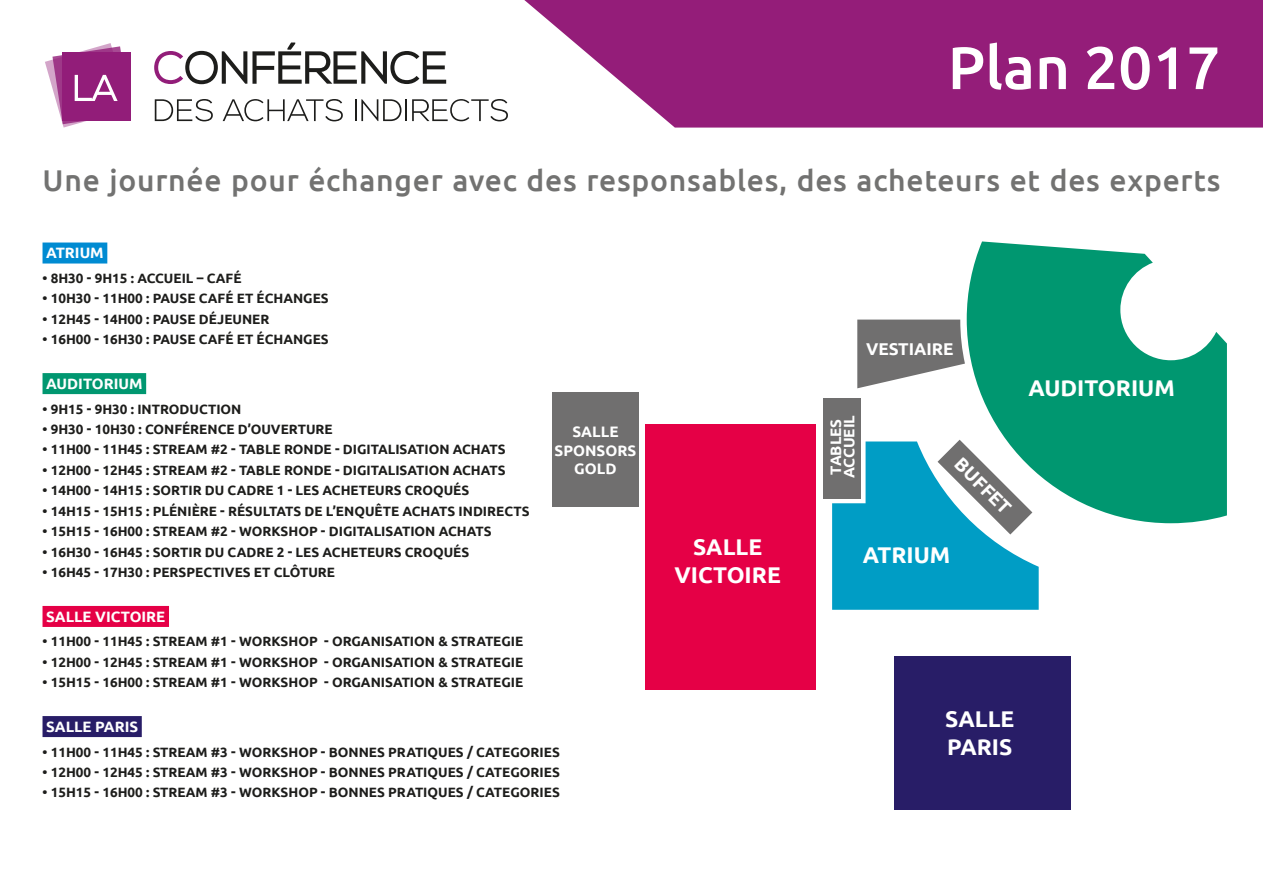
<style>
.page{position:relative;width:1263px;height:893px;background:#fff}
.page>*{position:absolute;margin:0;border:0;box-sizing:border-box;transform-origin:0 0}
.t1{font:500 60px "Ubuntu";color:#fff}
.t2{font:500 30px "Ubuntu";letter-spacing:.025em;color:#727271}
.t3{font:700 22.8px/27.3px "Ubuntu";color:#fff}
.t4{font:700 18.9px "Ubuntu";color:#fff}
.t5{font:700 17.1px "Ubuntu";color:#fff}
.t6{font:700 15.15px/18.1px "Ubuntu";color:#fff}
.t7{font:700 15px "Ubuntu";color:#fff}
.t8{font:700 13.5px "Ubuntu";color:#1d1d1b}
</style>
<div class="page">
<svg style="left:524px;top:0;width:739px;height:128px;background:#9f3487"></svg>
<svg style="left:45px;top:43px;width:85px;height:85px"></svg>
<svg style="left:154px;top:43px;width:292px;height:41px"></svg>
<svg style="left:155px;top:99px;width:58px;height:22px"></svg>
<svg style="left:223px;top:99px;width:120px;height:22px"></svg>
<hr style="left:355px;top:99px;width:2px;height:22px;background:#1d1d1b">
<svg style="left:361px;top:99px;width:147px;height:22px"></svg>
<div style="left:645px;top:424px;width:171px;height:265px;background:#e50046"></div>
<div style="left:894px;top:656px;width:177px;height:153px;background:#281d67"></div>
<div style="left:552px;top:392px;width:87px;height:115px;background:#706f6f"></div>
<svg style="left:857px;top:320px;width:108px;height:68px"></svg>
<div style="left:824px;top:398px;width:37px;height:101px;background:#706f6f"></div>
<svg style="left:832px;top:440px;width:207px;height:170px"></svg>
<svg style="left:967px;top:241px;width:260px;height:282px;fill:#009770"></svg>
<div style="left:43px;top:243px;width:64px;height:21px;background:#008bd2"></div>
<div style="left:43px;top:373px;width:103px;height:21px;background:#009770"></div>
<div style="left:43px;top:606px;width:126px;height:21px;background:#e50046"></div>
<div style="left:43px;top:716px;width:99px;height:21px;background:#281d67"></div>
<h1 class="t1" style="left:948px;top:30px;width:274px">Plan 2017</h1>
<h2 class="t2" style="left:43px;top:162px;width:1179px">Une journée pour échanger avec des responsables, des acheteurs et des experts</h2>
<p class="t7" style="left:46px;top:244px;width:59px">ATRIUM</p>
<p class="t8" style="left:43px;top:270px;width:201px">• 8H30 - 9H15 : ACCUEIL – CAFÉ</p>
<p class="t8" style="left:43px;top:290px;width:288px">• 10H30 - 11H00 : PAUSE CAFÉ ET ÉCHANGES</p>
<p class="t8" style="left:43px;top:311px;width:228px">• 12H45 - 14H00 : PAUSE DÉJEUNER</p>
<p class="t8" style="left:43px;top:331px;width:288px">• 16H00 - 16H30 : PAUSE CAFÉ ET ÉCHANGES</p>
<p class="t7" style="left:46px;top:374px;width:98px">AUDITORIUM</p>
<p class="t8" style="left:43px;top:401px;width:200px">• 9H15 - 9H30 : INTRODUCTION</p>
<p class="t8" style="left:43px;top:421px;width:292px">• 9H30 - 10H30 : CONFÉRENCE D’OUVERTURE</p>
<p class="t8" style="left:43px;top:441px;width:465px">• 11H00 - 11H45 : STREAM #2 - TABLE RONDE - DIGITALISATION ACHATS</p>
<p class="t8" style="left:43px;top:462px;width:465px">• 12H00 - 12H45 : STREAM #2 - TABLE RONDE - DIGITALISATION ACHATS</p>
<p class="t8" style="left:43px;top:482px;width:428px">• 14H00 - 14H15 : SORTIR DU CADRE 1 - LES ACHETEURS CROQUÉS</p>
<p class="t8" style="left:43px;top:503px;width:489px">• 14H15 - 15H15 : PLÉNIÈRE - RÉSULTATS DE L’ENQUÊTE ACHATS INDIRECTS</p>
<p class="t8" style="left:43px;top:523px;width:450px">• 15H15 - 16H00 : STREAM #2 - WORKSHOP - DIGITALISATION ACHATS</p>
<p class="t8" style="left:43px;top:544px;width:428px">• 16H30 - 16H45 : SORTIR DU CADRE 2 - LES ACHETEURS CROQUÉS</p>
<p class="t8" style="left:43px;top:564px;width:294px">• 16H45 - 17H30 : PERSPECTIVES ET CLÔTURE</p>
<p class="t7" style="left:46px;top:607px;width:121px">SALLE VICTOIRE</p>
<p class="t8" style="left:43px;top:633px;width:482px">• 11H00 - 11H45 : STREAM #1 - WORKSHOP - ORGANISATION &amp; STRATEGIE</p>
<p class="t8" style="left:43px;top:654px;width:482px">• 12H00 - 12H45 : STREAM #1 - WORKSHOP - ORGANISATION &amp; STRATEGIE</p>
<p class="t8" style="left:43px;top:674px;width:482px">• 15H15 - 16H00 : STREAM #1 - WORKSHOP - ORGANISATION &amp; STRATEGIE</p>
<p class="t7" style="left:46px;top:717px;width:94px">SALLE PARIS</p>
<p class="t8" style="left:43px;top:743px;width:519px">• 11H00 - 11H45 : STREAM #3 - WORKSHOP - BONNES PRATIQUES / CATEGORIES</p>
<p class="t8" style="left:43px;top:764px;width:519px">• 12H00 - 12H45 : STREAM #3 - WORKSHOP - BONNES PRATIQUES / CATEGORIES</p>
<p class="t8" style="left:43px;top:784px;width:519px">• 15H15 - 16H00 : STREAM #3 - WORKSHOP - BONNES PRATIQUES / CATEGORIES</p>
<p class="t6" style="left:555px;top:423px;width:83px;text-align:center">SALLE<br>SPONSORS<br>GOLD</p>
<h3 class="t3" style="left:674px;top:533px;width:108px;text-align:center">SALLE<br>VICTOIRE</h3>
<p class="t5" style="left:866px;top:339px;width:89px">VESTIAIRE</p>
<p class="t6" style="left:829px;top:478px;width:65px;line-height:13.2px;rotate:-90deg">TABLES<br>ACCUEIL</p>
<h3 class="t4" style="left:966px;top:453px;width:73px;rotate:45deg">BUFFET</h3>
<h3 class="t3" style="left:863px;top:541px;width:89px">ATRIUM</h3>
<h3 class="t3" style="left:1028px;top:374px;width:148px">AUDITORIUM</h3>
<h3 class="t3" style="left:945px;top:705px;width:71px">SALLE<br>PARIS</h3>
</div>
